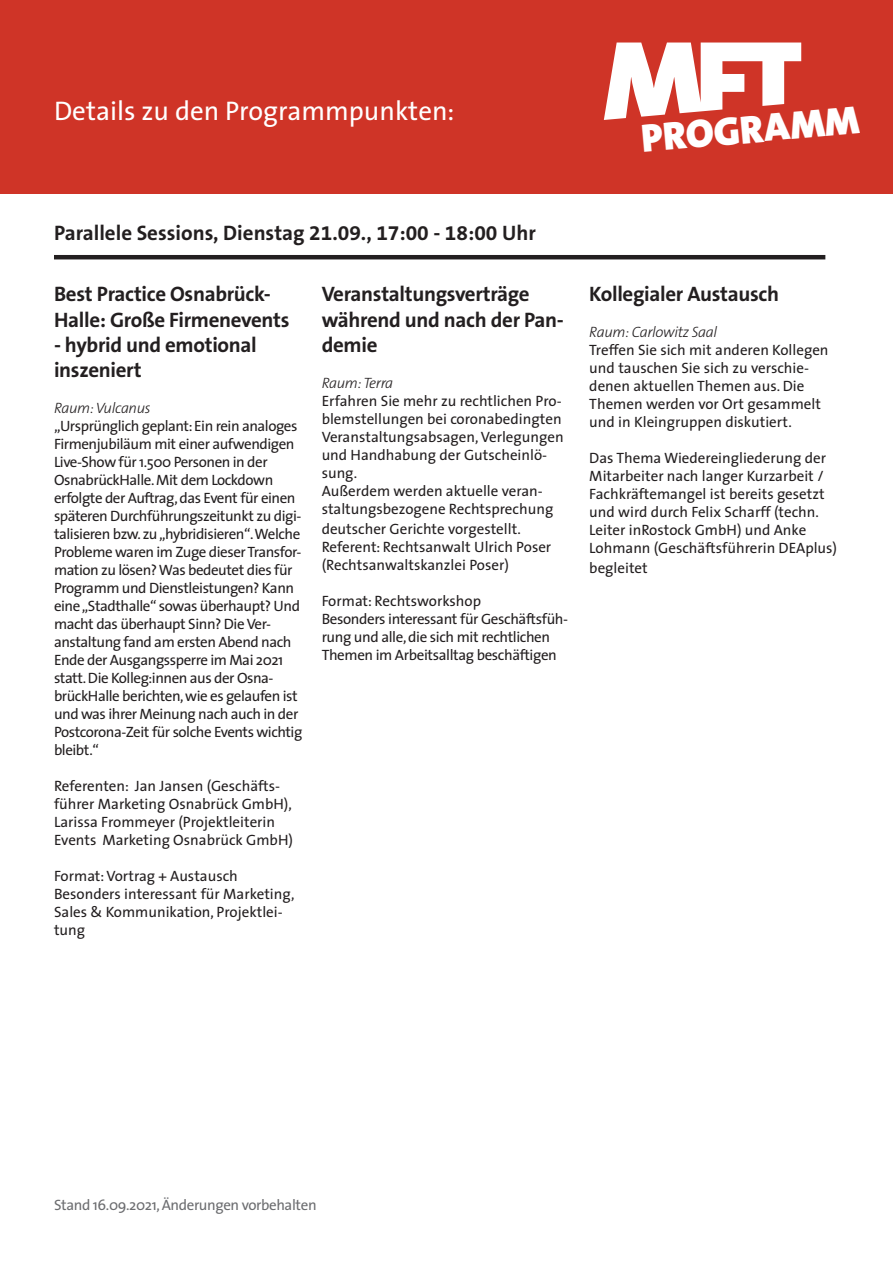
<style>
.page{position:relative;width:893px;height:1263px;background:#fff}
.page>*{position:absolute;margin:0;border:0;box-sizing:border-box;transform-origin:0 0}
.t1{font:900 39.9px "The Sans B9";color:#fff}
.t2{font:27px "The Sans";color:#fff}
.t3{font:700 21px/25.2px "The Sans B7";letter-spacing:-.015em;color:#231f20}
.t4{font:15px/18px "The Sans";letter-spacing:-.01em;color:#231f20}
.t5{font:15px/18px "The Sans";letter-spacing:-.03em;color:#231f20}
.t6{font:italic 300 15px "The Sans B3";letter-spacing:-.025em;color:#231f20}
.t7{font:15px "The Sans";letter-spacing:-.025em;color:#6c6d70}
</style>
<div class="page">
<div style="left:0;top:0;width:893px;height:193px;background:#cf3427"></div>
<svg style="left:604px;top:43px;width:197px;height:77px"></svg>
<hr style="left:54px;top:255px;width:771px;height:4px;background:#231f20">
<h2 class="t2" style="left:54px;top:88px;width:402px">Details zu den Programmpunkten:</h2>
<h1 class="t1" style="left:640px;top:117px;width:220px;rotate:-5deg">PROGRAMM</h1>
<h3 class="t3" style="left:54px;top:221px;width:483px">Parallele Sessions, Dienstag 21.09., 17:00 - 18:00 Uhr</h3>
<h3 class="t3" style="left:54px;top:282px;width:237px">Best Practice Osnabrück-<br>Halle: Große Firmenevents</h3>
<h3 class="t3" style="left:54px;top:333px;width:204px">- hybrid und emotional inszeniert</h3>
<p class="t6" style="left:54px;top:400px;width:98px">Raum: Vulcanus</p>
<p class="t5" style="left:54px;top:416px;width:250px">„Ursprünglich geplant: Ein rein analoges Firmenjubiläum mit einer aufwendigen Live-Show für 1.500 Personen in der OsnabrückHalle. Mit dem Lockdown erfolgte der Auftrag, das Event für einen späteren Durchführungszeitunkt zu digi&shy;talisieren bzw. zu „hybridisieren“. Welche Probleme waren im Zuge dieser Transfor&shy;mation zu lösen? Was bedeutet dies für Programm und Dienstleistungen? Kann eine „Stadthalle“ sowas überhaupt? Und macht das überhaupt Sinn? Die Ver&shy;anstaltung fand am ersten Abend nach Ende der Ausgangssperre im Mai 2021 statt. Die Kolleg:innen aus der Osna&shy;brückHalle berichten, wie es gelaufen ist und was ihrer Meinung nach auch in der Postcorona-Zeit für solche Events wichtig bleibt.“</p>
<p class="t4" style="left:54px;top:776px;width:240px">Referenten: Jan Jansen (Geschäfts&shy;führer Marketing Osnabrück GmbH), Larissa Frommeyer (Projektleiterin Events Marketing Osnabrück GmbH)</p>
<p class="t4" style="left:54px;top:866px;width:242px">Format: Vortrag + Austausch<br>Besonders interessant für Marketing,<br>Sales &amp; Kommunikation, Projektlei&shy;tung</p>
<h3 class="t3" style="left:322px;top:282px;width:244px">Veranstaltungsverträge während und nach der Pan&shy;demie</h3>
<p class="t6" style="left:322px;top:375px;width:73px">Raum: Terra</p>
<p class="t4" style="left:322px;top:391px;width:244px">Erfahren Sie mehr zu rechtlichen Pro&shy;blemstellungen bei coronabedingten<br>Veranstaltungsabsagen, Verlegungen und Handhabung der Gutscheinlö&shy;sung.<br>Außerdem werden aktuelle veran&shy;staltungsbezogene Rechtsprechung</p>
<p class="t4" style="left:322px;top:519px;width:231px">deutscher Gerichte vorgestellt.<br>Referent: Rechtsanwalt Ulrich Poser (Rechtsanwaltskanzlei Poser)</p>
<p class="t4" style="left:322px;top:591px;width:248px">Format: Rechtsworkshop<br>Besonders interessant für Geschäftsfüh&shy;rung und alle, die sich mit rechtlichen Themen im Arbeitsalltag beschäftigen</p>
<h3 class="t3" style="left:589px;top:282px;width:191px">Kollegialer Austausch</h3>
<p class="t6" style="left:589px;top:324px;width:129px">Raum: Carlowitz Saal</p>
<p class="t4" style="left:589px;top:341px;width:241px">Treffen Sie sich mit anderen Kollegen und tauschen Sie sich zu verschie&shy;denen aktuellen Themen aus. Die Themen werden vor Ort gesammelt und in Kleingruppen diskutiert.</p>
<p class="t4" style="left:589px;top:449px;width:249px">Das Thema Wiedereingliederung der Mitarbeiter nach langer Kurzarbeit / Fachkräftemangel ist bereits gesetzt und wird durch Felix Scharff (techn.<br>Leiter inRostock GmbH) und Anke Lohmann (Geschäftsführerin DEAplus)</p>
<p class="t4" style="left:589px;top:559px;width:60px">begleitet</p>
<p class="t7" style="left:54px;top:1192px;width:264px">Stand 16.09.2021, Änderungen vorbehalten</p>
</div>
